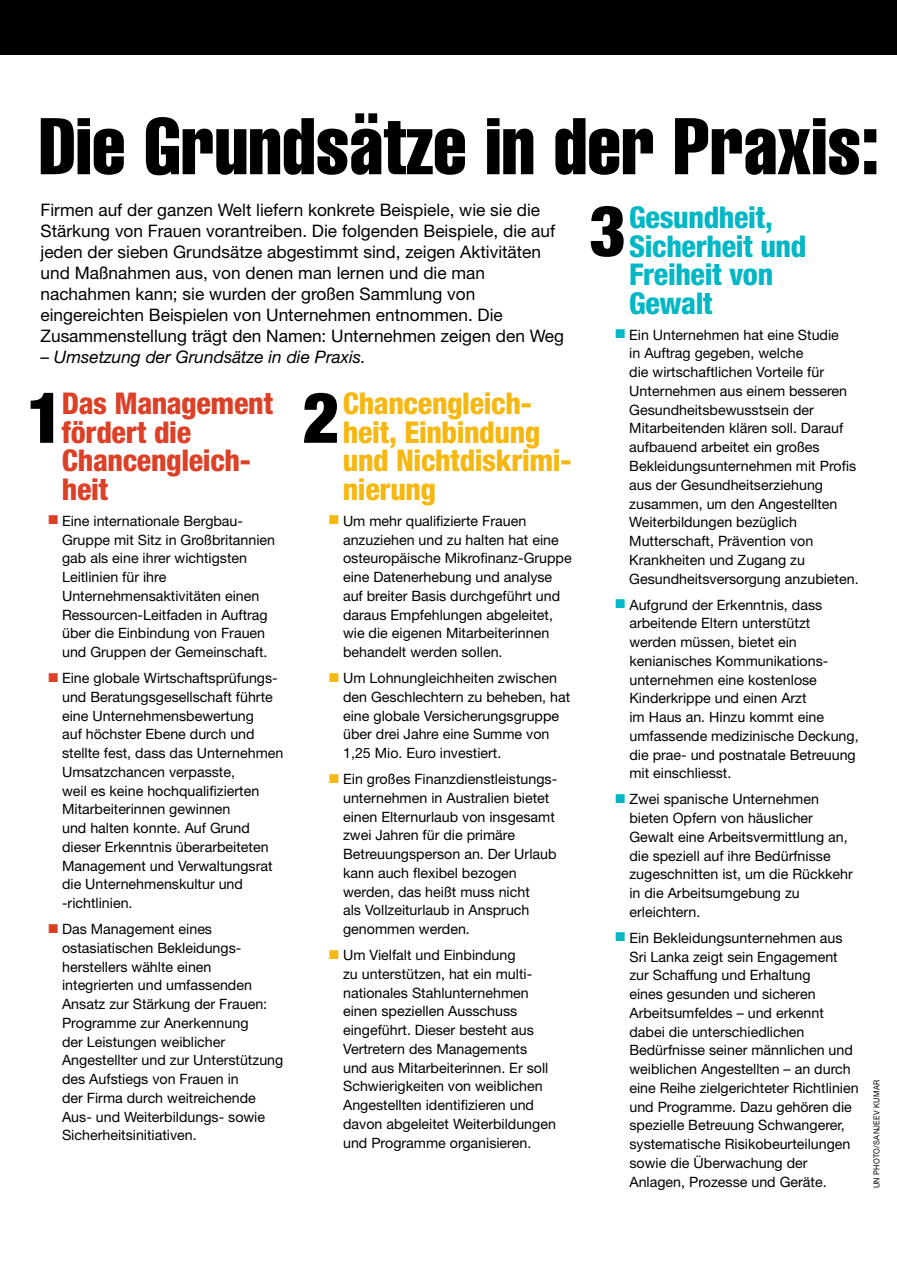
<style>
.page{position:relative;width:897px;height:1264px;background:#fff}
.page>*{position:absolute;margin:0;border:0;box-sizing:border-box;transform-origin:0 0}
.t1{font:extra-condensed 78.75px "Helvetica";color:#000}
.t2{font:900 condensed 70.5px "Helvetica Neue";color:#000}
.t3{font:800 condensed 30px/28.5px "Helvetica Neue";letter-spacing:-.015em;color:#f7b711}
.t4{font:800 condensed 30px/28.5px "Helvetica Neue";letter-spacing:-.01em;color:#dc4128}
.t5{font:800 condensed 30px/28.5px "Helvetica Neue";letter-spacing:-.01em;color:#00b7c6}
.t6{font:17.25px/21px "Helvetica Neue";color:#000}
.t7{font:italic 17.25px "Helvetica Neue";color:#000}
.t8{font:14.25px/18.8px "Helvetica Neue";color:#000}
.t9{font:8.25px "Helvetica Neue";letter-spacing:.04em;color:#000;scale:.9 1}
.s1{font-style:normal}
.s2{color:#f7b711}
.s3{color:#dc4128}
.s4{color:#00b7c6}
</style>
<div class="page">
<div style="left:0;top:0;width:893px;height:55px;background:#000"></div>
<hr style="left:893px;top:0;width:3px;height:55px;background:#000">
<h1 class="t1" style="left:39px;top:96px;width:841px">Die Grundsätze in der Praxis:</h1>
<p class="t6" style="left:40px;top:199px;width:525px">Firmen auf der ganzen Welt liefern konkrete Beispiele, wie sie die Stärkung von Frauen vorantreiben. Die folgenden Beispiele, die auf jeden der sieben Grundsätze abgestimmt sind, zeigen Aktivitäten und Maßnahmen aus, von denen man lernen und die man nachahmen kann; sie wurden der großen Sammlung von eingereichten Beispielen von Unternehmen entnommen. Die Zusammenstellung trägt den Namen: Unternehmen zeigen den Weg</p>
<p class="t7" style="left:40px;top:347px;width:327px"><span class="s1">–</span> Umsetzung der Grundsätze in die Praxis.</p>
<h3 class="t3" style="left:343px;top:389px;width:230px">Chancengleich&shy;heit, Einbindung und Nichtdiskrimi&shy;nierung</h3>
<p class="t8" style="left:343px;top:511px;width:230px;text-indent:-14px"><span class="s2">■</span> Um mehr qualifizierte Frauen anzuziehen und zu halten hat eine osteuropäische M ikrofinanz-Gruppe eine Datenerhebung und analyse auf breiter Basis durchgeführt und daraus Empfehlungen abgeleitet, wie die eigenen M itarbeiterinnen behandelt werden sollen.</p>
<p class="t8" style="left:343px;top:668px;width:228px;text-indent:-14px"><span class="s2">■</span> Um Lohnungleichheiten zwischen den Geschlechtern zu beheben, hat eine globale Versicherungsgruppe über drei Jahre eine Summe von<br>1,25 M io. Euro investiert.</p>
<p class="t8" style="left:343px;top:769px;width:216px;text-indent:-14px"><span class="s2">■</span> Ein großes Finanzdienstleistungs&shy;unternehmen in Australien bietet einen Elternurlaub von insgesamt zwei Jahren für die primäre<br>Betreuungsperson an. Der Urlaub kann auch flexibel bezogen werden, das heißt muss nicht<br>als Vollzeiturlaub in Anspruch genommen werden.</p>
<p class="t8" style="left:343px;top:945px;width:214px;text-indent:-14px"><span class="s2">■</span> Um Vielfalt und Einbindung<br>zu unterstützen, hat ein multi&shy;nationales Stahlunternehmen einen speziellen Ausschuss eingeführt. Dieser besteht aus<br>Vertretern des M anagements<br>und aus M itarbeiterinnen. Er soll<br>Schwierigkeiten von weiblichen<br>Angestellten identifizieren und davon abgeleitet Weiterbildungen und Programme organisieren.</p>
<h3 class="t4" style="left:62px;top:389px;width:213px">Das Management fördert die<br>Chancengleich&shy;heit</h3>
<p class="t8" style="left:62px;top:511px;width:214px;text-indent:-14px"><span class="s3">■</span> Eine internationale Bergbau-<br>Gruppe mit Sitz in Großbritannien gab als eine ihrer wichtigsten<br>Leitlinien für ihre<br>Unternehmensaktivitäten einen<br>Ressourcen-Leitfaden in Auftrag über die Einbindung von Frauen und Gruppen der Gemeinschaft.</p>
<p class="t8" style="left:62px;top:668px;width:223px;text-indent:-14px"><span class="s3">■</span> Eine globale Wirtschaftsprüfungs&shy;und Beratungsgesellschaft führte eine Unternehmensbewertung<br>auf höchster Ebene durch und stellte fest, dass das Unternehmen<br>Umsatzchancen verpasste,<br>weil es keine hochqualifizierten<br>M itarbeiterinnen gewinnen<br>und halten konnte. Auf Grund dieser Erkenntnis überarbeiteten<br>M anagement und Verwaltungsrat die Unternehmenskultur und -richtlinien.</p>
<p class="t8" style="left:62px;top:919px;width:223px;text-indent:-14px"><span class="s3">■</span> Das M anagement eines ostasiatischen Bekleidungs&shy;herstellers wählte einen integrierten und umfassenden<br>Ansatz zur Stärkung der Frauen:<br>Programme zur Anerkennung<br>der Leistungen weiblicher<br>Angestellter und zur Unterstützung des Aufstiegs von Frauen in<br>der Firma durch weitreichende<br>Aus- und Weiterbildungs- sowie<br>Sicherheitsinitiativen.</p>
<h2 class="t2" style="left:27px;top:374px;width:38px">1</h2>
<h2 class="t2" style="left:303px;top:374px;width:38px">2</h2>
<h2 class="t2" style="left:589px;top:187px;width:38px">3</h2>
<h3 class="t5" style="left:629px;top:203px;width:179px">Gesundheit,<br>Sicherheit und<br>Freiheit von<br>Gewalt</h3>
<p class="t8" style="left:629px;top:325px;width:231px;text-indent:-14px"><span class="s4">■</span> Ein Unternehmen hat eine Studie<br>in Auftrag gegeben, welche<br>die wirtschaftlichen Vorteile für<br>Unternehmen aus einem besseren<br>Gesundheitsbewusstsein der<br>M itarbeitenden klären soll. Darauf aufbauend arbeitet ein großes<br>Bekleidungsunternehmen mit Profis aus der Gesundheitserziehung zusammen, um den Angestellten<br>Weiterbildungen bezüglich<br>M utterschaft, Prävention von<br>Krankheiten und Zugang zu<br>Gesundheitsversorgung anzubieten.</p>
<p class="t8" style="left:629px;top:595px;width:231px;text-indent:-14px"><span class="s4">■</span> Aufgrund der Erkenntnis, dass arbeitende Eltern unterstützt werden müssen, bietet ein kenianisches Kommunikations&shy;unternehmen eine kostenlose<br>Kinderkrippe und einen Arzt<br>im Haus an. H inzu kommt eine umfassende medizinische Deckung, die prae- und postnatale Betreuung mit einschliesst.</p>
<p class="t8" style="left:629px;top:789px;width:225px;text-indent:-14px"><span class="s4">■</span> Zwei spanische Unternehmen bieten Opfern von häuslicher<br>Gewalt eine Arbeitsvermittlung an, die speziell auf ihre Bedürfnisse zugeschnitten ist, um die Rückkehr in die Arbeitsumgebung zu erleichtern.</p>
<p class="t8" style="left:629px;top:928px;width:231px;text-indent:-14px"><span class="s4">■</span> Ein Bekleidungsunternehmen aus<br>Sri Lanka zeigt sein Engagement zur Schaffung und Erhaltung<br>eines gesunden und sicheren<br>Arbeitsumfeldes – und erkennt dabei die unterschiedlichen<br>Bedürfnisse seiner männlichen und weiblichen Angestellten – an durch eine Reihe zielgerichteter Richtlinien und Programme. Dazu gehören die spezielle Betreuung Schwangerer, systematische Risikobeurteilungen sowie die Überwachung der<br>Anlagen, Prozesse und Geräte.</p>
<p class="t9" style="left:871px;top:1188px;width:119px;rotate:-90deg">UN Photo/Sanj eev Ku mar</p>
</div>
